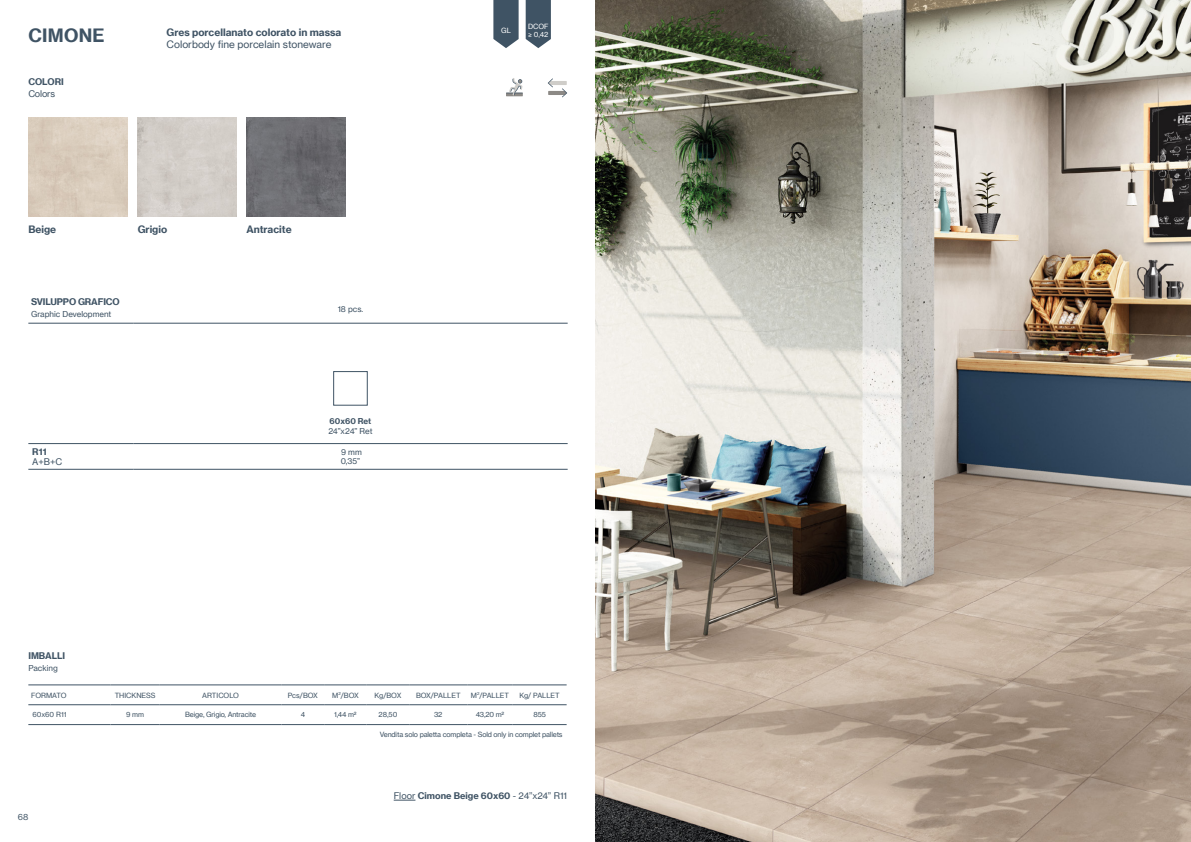
<style>
.page{position:relative;width:1191px;height:842px;background:#fff}
.page>*{position:absolute;margin:0;border:0;box-sizing:border-box;transform-origin:0 0}
.t1{font:18px "N Haas Grotesk TX Pro 75 Bd";letter-spacing:.015em;color:#3f5364}
.t2{font:10px "N Haas Grotesk TX Pro 75 Bd";color:#3f5364}
.t3{font:10px "N Haas Grotesk TX Pro 55 Rg";color:#3f5364}
.t4{font:9px "N Haas Grotesk TX Pro 55 Rg";letter-spacing:-.01em;color:#3f5364}
.t5{font:9px "N Haas Grotesk TX Pro 75 Bd";letter-spacing:-.01em;color:#3f5364}
.t6{font:8px/9.6px "N Haas Grotesk TX Pro 55 Rg";color:#3f5364}
.t7{font:8px "N Haas Grotesk TX Pro 75 Bd";color:#3f5364}
.t8{font:7px "N Haas Grotesk TX Pro 55 Rg";letter-spacing:-.02em;color:#3f5364}
.t9{font:7px "N Haas Grotesk TX Pro 55 Rg";color:#3f5364}
.t10{font:7px/8.4px "N Haas Grotesk TX Pro 55 Rg";color:#fff}
.s1{font-family:"N Haas Grotesk TX Pro 75 Bd"}
</style>
<div class="page">
<svg style="left:526px;top:0;width:25px;height:48px"></svg>
<svg style="left:493px;top:0;width:25px;height:48px"></svg>
<hr style="left:28px;top:685px;width:83px;height:1px;background:#3f5364">
<hr style="left:111px;top:685px;width:49px;height:1px;background:#3f5364">
<hr style="left:160px;top:685px;width:122px;height:1px;background:#3f5364">
<hr style="left:282px;top:685px;width:42px;height:1px;background:#3f5364">
<hr style="left:324px;top:685px;width:43px;height:1px;background:#3f5364">
<hr style="left:367px;top:685px;width:42px;height:1px;background:#3f5364">
<hr style="left:409px;top:685px;width:58px;height:1px;background:#3f5364">
<hr style="left:467px;top:685px;width:46px;height:1px;background:#3f5364">
<hr style="left:513px;top:685px;width:53px;height:1px;background:#3f5364">
<hr style="left:28px;top:704px;width:83px;height:1px;background:#3f5364">
<hr style="left:111px;top:704px;width:49px;height:1px;background:#3f5364">
<hr style="left:160px;top:704px;width:122px;height:1px;background:#3f5364">
<hr style="left:282px;top:704px;width:42px;height:1px;background:#3f5364">
<hr style="left:324px;top:704px;width:43px;height:1px;background:#3f5364">
<hr style="left:367px;top:704px;width:42px;height:1px;background:#3f5364">
<hr style="left:409px;top:704px;width:58px;height:1px;background:#3f5364">
<hr style="left:467px;top:704px;width:46px;height:1px;background:#3f5364">
<hr style="left:513px;top:704px;width:53px;height:1px;background:#3f5364">
<hr style="left:28px;top:724px;width:83px;height:1px;background:#3f5364">
<hr style="left:111px;top:724px;width:49px;height:1px;background:#3f5364">
<hr style="left:160px;top:724px;width:122px;height:1px;background:#3f5364">
<hr style="left:282px;top:724px;width:42px;height:1px;background:#3f5364">
<hr style="left:324px;top:724px;width:43px;height:1px;background:#3f5364">
<hr style="left:367px;top:724px;width:42px;height:1px;background:#3f5364">
<hr style="left:409px;top:724px;width:58px;height:1px;background:#3f5364">
<hr style="left:467px;top:724px;width:46px;height:1px;background:#3f5364">
<hr style="left:513px;top:724px;width:53px;height:1px;background:#3f5364">
<svg style="left:394px;top:800px;width:21px;height:1px"></svg>
<hr style="left:506px;top:93px;width:17px;height:3px;background:#8c8985">
<svg style="left:506px;top:78px;width:17px;height:17px"></svg>
<img style="left:246px;top:118px;width:100px;height:99px">
<hr style="left:28px;top:323px;width:105px;height:1px;background:#3f5364">
<hr style="left:133px;top:323px;width:434px;height:1px;background:#3f5364">
<hr style="left:28px;top:443px;width:105px;height:1px;background:#3f5364">
<hr style="left:133px;top:443px;width:434px;height:1px;background:#3f5364">
<hr style="left:28px;top:469px;width:105px;height:1px;background:#3f5364">
<hr style="left:133px;top:469px;width:434px;height:1px;background:#3f5364">
<div style="left:333px;top:371px;width:34px;height:34px;border:1px solid #3f5364"></div>
<svg style="left:548px;top:78px;width:19px;height:19px"></svg>
<img style="left:595px;top:0;width:596px;height:842px">
<h1 class="t1" style="left:28px;top:24px;width:78px">CIMONE</h1>
<h2 class="t2" style="left:167px;top:26px;width:176px">Gres porcellanato colorato in massa</h2>
<h2 class="t3" style="left:167px;top:38px;width:166px">Colorbody fine porcelain stoneware</h2>
<p class="t5" style="left:28px;top:76px;width:37px">COLORI</p>
<p class="t4" style="left:28px;top:89px;width:28px">Colors</p>
<h2 class="t2" style="left:28px;top:223px;width:29px">Beige</h2>
<h2 class="t2" style="left:138px;top:223px;width:31px">Grigio</h2>
<h2 class="t2" style="left:246px;top:223px;width:47px">Antracite</h2>
<p class="t5" style="left:31px;top:296px;width:90px">SVILUPPO GRAFICO</p>
<p class="t6" style="left:31px;top:309px;width:82px">Graphic Development</p>
<p class="t6" style="left:338px;top:304px;width:27px">18 pcs.</p>
<p class="t7" style="left:330px;top:416px;width:43px">60x60 Ret</p>
<p class="t6" style="left:328px;top:426px;width:46px">24”x24” Ret</p>
<p class="t5" style="left:32px;top:446px;width:16px">R11</p>
<p class="t4" style="left:32px;top:456px;width:32px">A+B+C</p>
<p class="t6" style="left:341px;top:447px;width:23px">9 mm<br>0,35”</p>
<p class="t10" style="left:501px;top:26px;width:11px">GL</p>
<p class="t10" style="left:528px;top:22px;width:22px">DCOF ≥ 0,42</p>
<p class="t5" style="left:28px;top:650px;width:38px">IMBALLI</p>
<p class="t6" style="left:28px;top:663px;width:31px">Packing</p>
<p class="t8" style="left:31px;top:691px;width:37px">FORMATO</p>
<p class="t9" style="left:115px;top:691px;width:42px">THICKNESS</p>
<p class="t9" style="left:202px;top:691px;width:38px">ARTICOLO</p>
<p class="t8" style="left:288px;top:691px;width:32px">Pcs/BOX</p>
<p class="t8" style="left:332px;top:691px;width:28px">M<sup>2</sup>/BOX</p>
<p class="t8" style="left:374px;top:691px;width:28px">Kg/BOX</p>
<p class="t9" style="left:416px;top:691px;width:46px">BOX/PALLET</p>
<p class="t8" style="left:471px;top:691px;width:40px">M<sup>2</sup>/PALLET</p>
<p class="t9" style="left:519px;top:691px;width:42px">Kg/ PALLET</p>
<p class="t9" style="left:32px;top:710px;width:36px">60x60 R11</p>
<p class="t8" style="left:126px;top:710px;width:19px">9 mm</p>
<p class="t8" style="left:185px;top:710px;width:73px">Beige, Grigio, Antracite</p>
<p class="t8" style="left:301px;top:710px;width:6px">4</p>
<p class="t8" style="left:334px;top:710px;width:24px">1,44 m²</p>
<p class="t8" style="left:378px;top:710px;width:20px">28,50</p>
<p class="t8" style="left:434px;top:710px;width:10px">32</p>
<p class="t8" style="left:476px;top:710px;width:30px">43,20 m²</p>
<p class="t8" style="left:533px;top:710px;width:14px">855</p>
<p class="t8" style="left:380px;top:730px;width:184px">Vendita solo paletta completa - Sold only in complet pallets</p>
<p class="t6" style="left:18px;top:812px;width:12px">68</p>
<p class="t4" style="left:394px;top:791px;width:175px">Floor <span class="s1">Cimone Beige 60x60</span> - 24”x24” R11</p>
</div>
